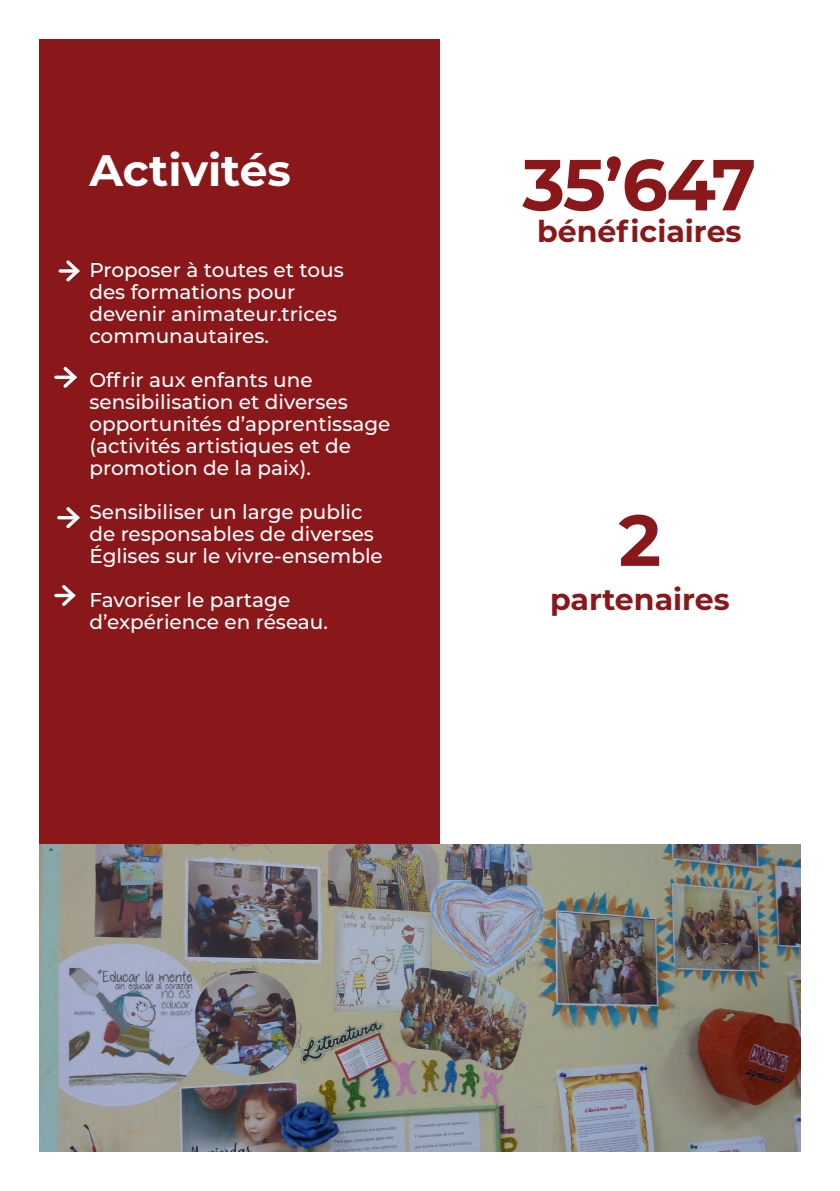
<style>
.page{position:relative;width:840px;height:1191px;background:#fff}
.page>*{position:absolute;margin:0;border:0;box-sizing:border-box;transform-origin:0 0}
.t1{font:700 72px "Montserrat";color:#8a181b}
.t2{font:700 44px "Montserrat";color:#fff}
.t3{font:700 30px "Montserrat";color:#8a181b}
.t4{font:500 20px/22px "Montserrat";color:#fff}
</style>
<div class="page">
<div style="left:40px;top:40px;width:399px;height:805px;background:#8a181b"></div>
<img style="left:40px;top:845px;width:759px;height:306px">
<svg style="left:60px;top:269px;width:3px;height:4px"></svg>
<svg style="left:63px;top:260px;width:17px;height:22px"></svg>
<svg style="left:56px;top:375px;width:4px;height:4px"></svg>
<svg style="left:60px;top:366px;width:17px;height:22px"></svg>
<hr style="left:59px;top:516px;width:18px;height:3px;background:#fff">
<svg style="left:63px;top:507px;width:17px;height:22px"></svg>
<hr style="left:56px;top:594px;width:17px;height:3px;background:#fff">
<svg style="left:59px;top:585px;width:17px;height:21px"></svg>
<p class="t2" style="left:89px;top:139px;width:203px">Activités</p>
<p class="t1" style="left:522px;top:133px;width:235px">35’647</p>
<p class="t3" style="left:536px;top:210px;width:206px">bénéficiaires</p>
<p class="t4" style="left:89px;top:258px;width:256px">Proposer à toutes et tous des formations pour devenir animateur.trices communautaires.</p>
<p class="t4" style="left:89px;top:368px;width:302px">Offrir aux enfants une sensibilisation et diverses opportunités d’apprentissage (activités artistiques et de promotion de la paix).</p>
<p class="t4" style="left:89px;top:500px;width:295px">Sensibiliser un large public de responsables de diverses<br>Églises sur le vivre-ensemble</p>
<p class="t4" style="left:89px;top:588px;width:240px">Favoriser le partage d’expérience en réseau.</p>
<p class="t1" style="left:618px;top:488px;width:44px">2</p>
<p class="t3" style="left:549px;top:577px;width:181px">partenaires</p>
</div>
